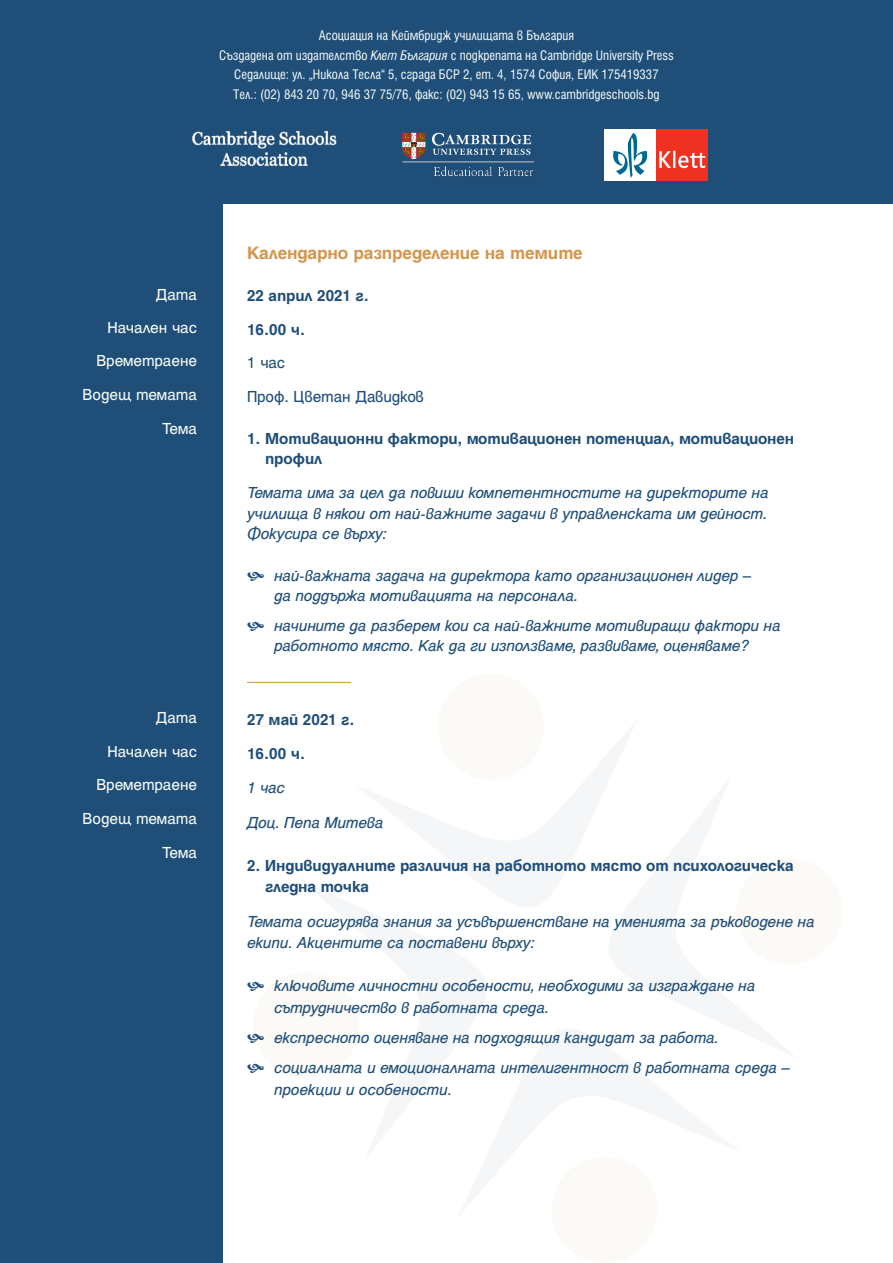
<style>
.page{position:relative;width:893px;height:1263px;background:#fff}
.page>*{position:absolute;margin:0;border:0;box-sizing:border-box;transform-origin:0 0}
.t1{font:700 19.5px "Helen Bg";letter-spacing:-.01em;color:#d4964e}
.t2{font:italic 17.25px/20.7px "Helen Bg";letter-spacing:-.01em;color:#1f4e79}
.t3{font:700 17.25px/20.7px "Helen Bg";letter-spacing:-.01em;color:#1f4e79}
.t4{font:17.25px "Helen Bg";letter-spacing:-.015em;color:#f6fbf6}
.t5{font:17.25px "Helen Bg";letter-spacing:-.015em;color:#1f4e79}
.t6{font:condensed 15px/19.5px "Helen Bg";color:#f7fbf7;text-align:center}
.s1{font-style:italic}
</style>
<div class="page">
<div style="left:0;top:1px;width:223px;height:1262px;background:#1f4e79"></div>
<div style="left:0;top:0;width:893px;height:203px;background:#1f4e79"></div>
<div style="left:604px;top:129px;width:52px;height:52px;background:#fff"></div>
<div style="left:656px;top:129px;width:52px;height:52px;background:#ef3122"></div>
<svg style="left:659px;top:150px;width:46px;height:18px"></svg>
<svg style="left:613px;top:133px;width:34px;height:45px"></svg>
<img style="left:192px;top:130px;width:145px;height:37px">
<svg style="left:302px;top:722px;width:491px;height:493px"></svg>
<svg style="left:432px;top:133px;width:99px;height:22px"></svg>
<svg style="left:402px;top:133px;width:23px;height:26px"></svg>
<img style="left:402px;top:161px;width:133px;height:16px">
<hr style="left:247px;top:682px;width:104px;height:1px;background:#d4964e">
<p class="t6" style="left:219px;top:26px;width:456px">Асоциация на Кеймбридж училищата в България<br>Създадена от издателство <span class="s1">Клет България</span> с подкрепата на Cambridge University Press Седалище: ул. „Никола Тесла“ 5, сграда БСР 2, ет. 4, 1574 София, ЕИК 175419337<br>Тел.: (02) 843 20 70, 946 37 75/76, факс: (02) 943 15 65, www.cambridgeschools.bg</p>
<p class="t4" style="left:156px;top:285px;width:43px">Дата</p>
<p class="t4" style="left:108px;top:319px;width:91px">Начален час</p>
<p class="t4" style="left:96px;top:352px;width:102px">Времетраене</p>
<p class="t4" style="left:83px;top:386px;width:116px">Водещ темата</p>
<p class="t4" style="left:162px;top:420px;width:37px">Тема</p>
<p class="t4" style="left:156px;top:709px;width:43px">Дата</p>
<p class="t4" style="left:108px;top:743px;width:91px">Начален час</p>
<p class="t4" style="left:96px;top:776px;width:102px">Времетраене</p>
<p class="t4" style="left:83px;top:809px;width:116px">Водещ темата</p>
<p class="t4" style="left:162px;top:844px;width:37px">Тема</p>
<p class="t1" style="left:247px;top:243px;width:337px">Календарно разпределение на темите</p>
<p class="t3" style="left:247px;top:285px;width:123px">22 април 2021 г.</p>
<p class="t3" style="left:247px;top:319px;width:60px">16.00 ч.</p>
<p class="t5" style="left:247px;top:354px;width:40px">1 час</p>
<p class="t5" style="left:247px;top:388px;width:179px">Проф. Цветан Давидков</p>
<p class="t3" style="left:265px;top:428px;width:530px;text-indent:-18px">1. Мотивационни фактори, мотивационен потенциал, мотивационен профил</p>
<p class="t2" style="left:247px;top:482px;width:523px;text-align:justify">Темата има за цел да повиши компетентностите на директорите на училища в някои от най-важните задачи в управленската им дейност.<br>Фокусира се върху:</p>
<p class="t2" style="left:274px;top:565px;width:479px">най-важната задача на директора като организационен лидер – да поддържа мотивацията на персонала.</p>
<p class="t2" style="left:274px;top:615px;width:508px">начините да разберем кои са най-важните мотивиращи фактори на работното място. Как да ги използваме, развиваме, оценяваме?</p>
<p class="t3" style="left:247px;top:709px;width:109px">27 май 2021 г.</p>
<p class="t3" style="left:247px;top:743px;width:60px">16.00 ч.</p>
<p class="t2" style="left:247px;top:778px;width:39px">1 час</p>
<p class="t2" style="left:247px;top:812px;width:138px">Доц. Пепа Митева</p>
<p class="t3" style="left:265px;top:854px;width:530px;line-height:21.6px;text-indent:-18px">2. Индивидуалните различия на работното място от психологическа гледна точка</p>
<p class="t2" style="left:247px;top:910px;width:569px;line-height:21.6px">Темата осигурява знания за усъвършенстване на уменията за ръководене на екипи. Акцентите са поставени върху:</p>
<p class="t2" style="left:274px;top:975px;width:483px;line-height:21.6px">ключовите личностни особености, необходими за изграждане на сътрудничество в работната среда.</p>
<p class="t2" style="left:274px;top:1027px;width:446px">експресното оценяване на подходящия кандидат за работа.</p>
<p class="t2" style="left:274px;top:1057px;width:517px;line-height:21.6px">социалната и емоционалната интелигентност в работната среда – проекции и особености.</p>
</div>
